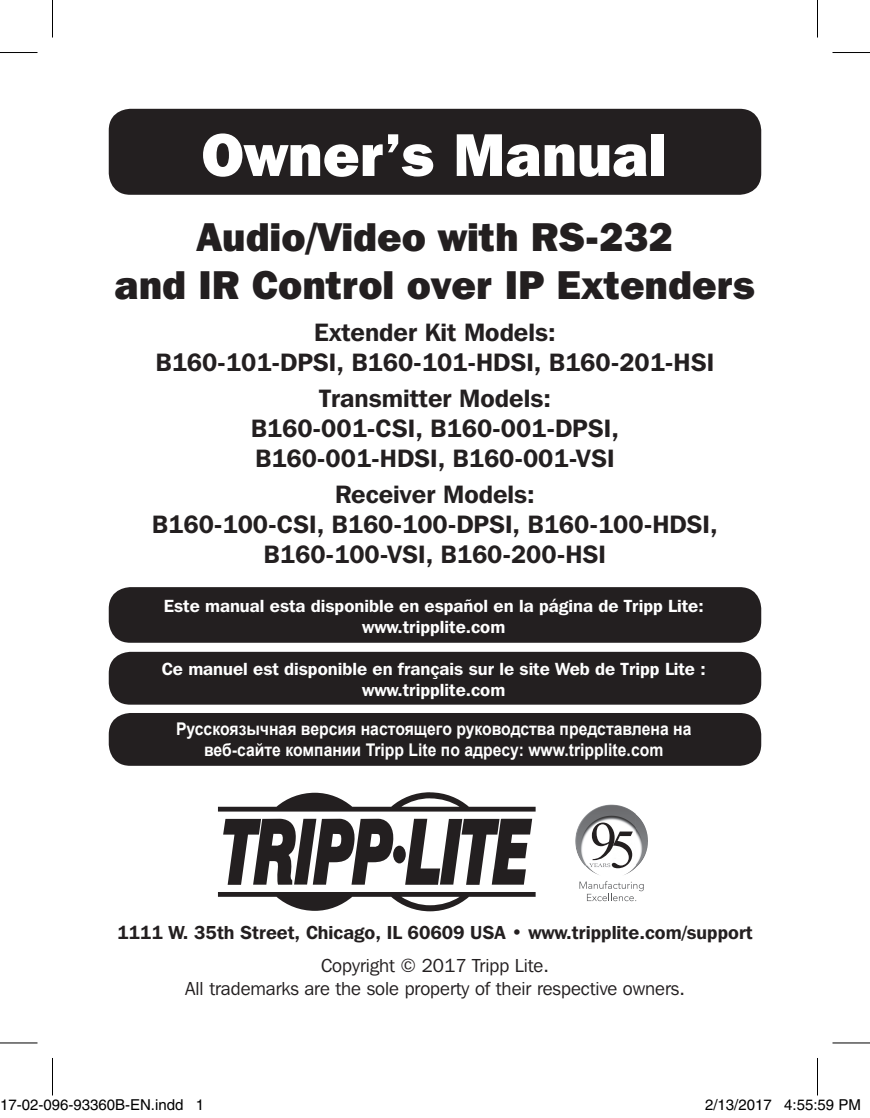
<style>
.page{position:relative;width:870px;height:1118px;background:#fff}
.page>*{position:absolute;margin:0;border:0;box-sizing:border-box;transform-origin:0 0}
.t1{font:800 60px "Franklin Gothic IT Cby BT";color:#fff}
.t2{font:800 40px/48px "Franklin Gothic IT Cby BT";color:#231f20;text-align:center}
.t3{font:600 25px/30px "Franklin Gothic IT Cby BT";color:#231f20;text-align:center}
.t4{font:18.75px/22.5px "Franklin Gothic IT Cby BT";color:#231f20;text-align:center}
.t5{font:600 18.75px "Franklin Gothic IT Cby BT";color:#231f20}
.t6{font:600 17.5px/21px "Franklin Gothic IT Cby BT";color:#fff;text-align:center}
.t7{font:700 17.5px/21px "Arial";color:#fff;text-align:center;scale:.9 1}
.t8{font:15px "Helvetica";color:#000}
</style>
<div class="page">
<div style="left:109px;top:109px;width:652px;height:86px;background:#231f20;border-radius:22px"></div>
<div style="left:109px;top:587px;width:652px;height:55px;background:#231f20;border-radius:22px"></div>
<div style="left:109px;top:652px;width:652px;height:52px;background:#231f20;border-radius:22px"></div>
<div style="left:109px;top:713px;width:652px;height:52px;background:#231f20;border-radius:22px"></div>
<div style="left:393px;top:845px;width:13px;height:18px;background:#231f20;border-radius:50%"></div>
<svg style="left:223px;top:818px;width:171px;height:66px"></svg>
<svg style="left:405px;top:818px;width:127px;height:66px"></svg>
<svg style="left:218px;top:792px;width:318px;height:19px"></svg>
<svg style="left:218px;top:892px;width:318px;height:19px"></svg>
<img style="left:580px;top:804px;width:30px;height:19px">
<img style="left:636px;top:820px;width:12px;height:47px">
<img style="left:585px;top:865px;width:44px;height:10px">
<svg style="left:579px;top:881px;width:65px;height:20px"></svg>
<svg style="left:592px;top:822px;width:41px;height:46px"></svg>
<hr style="left:0;top:52px;width:38px;height:1px;background:#000">
<hr style="left:832px;top:52px;width:38px;height:1px;background:#000">
<hr style="left:0;top:1042px;width:38px;height:1px;background:#000">
<hr style="left:832px;top:1042px;width:38px;height:1px;background:#000">
<hr style="left:52px;top:0;width:1px;height:38px;background:#000">
<hr style="left:52px;top:1058px;width:1px;height:37px;background:#000">
<hr style="left:817px;top:0;width:1px;height:38px;background:#000">
<hr style="left:817px;top:1058px;width:1px;height:37px;background:#000">
<div style="left:23px;top:1100px;width:6px;height:10px;border:1px solid #fff;border-radius:50%"></div>
<div style="left:22px;top:1099px;width:8px;height:12px;border:1px solid #fff;border-radius:50%"></div>
<div style="left:45px;top:1100px;width:5px;height:10px;border:1px solid #fff;border-radius:50%"></div>
<div style="left:43px;top:1099px;width:9px;height:12px;border:1px solid #fff;border-radius:50%"></div>
<div style="left:108px;top:1100px;width:6px;height:10px;border:1px solid #fff;border-radius:50%"></div>
<div style="left:107px;top:1099px;width:8px;height:12px;border:1px solid #fff;border-radius:50%"></div>
<div style="left:748px;top:1100px;width:6px;height:10px;border:1px solid #fff;border-radius:50%"></div>
<div style="left:747px;top:1099px;width:8px;height:12px;border:1px solid #fff;border-radius:50%"></div>
<p class="t1" style="left:201px;top:116px;width:466px">Owner’s Manual</p>
<p class="t2" style="left:115px;top:212px;width:642px">Audio/Video with RS-232<br>and IR Control over IP Extenders</p>
<p class="t3" style="left:156px;top:316px;width:560px">Extender Kit Models:<br>B160-101-DPSI, B160-101-HDSI, B160-201-HSI</p>
<p class="t3" style="left:251px;top:382px;width:369px">Transmitter Models:<br>B160-001-CSI, B160-001-DPSI,<br>B160-001-HDSI, B160-001-VSI</p>
<p class="t3" style="left:152px;top:479px;width:567px">Receiver Models:<br>B160-100-CSI, B160-100-DPSI, B160-100-HDSI,<br>B160-100-VSI, B160-200-HSI</p>
<p class="t6" style="left:164px;top:594px;width:541px">Este manual esta disponible en español en la página de Tripp Lite: www.tripplite.com</p>
<p class="t6" style="left:162px;top:657px;width:545px">Ce manuel est disponible en français sur le site Web de Tripp Lite : www.tripplite.com</p>
<p class="t7" style="left:176px;top:719px;width:574px">Русскоязычная версия настоящего руководства представлена на веб-сайте компании Tripp Lite по адресу: www.tripplite.com</p>
<p class="t5" style="left:117px;top:920px;width:637px">1111 W. 35th Street, Chicago, IL 60609 USA • www.tripplite.com/support</p>
<p class="t4" style="left:185px;top:954px;width:501px">Copyright © 2017 Tripp Lite.<br>All trademarks are the sole property of their respective owners.</p>
<p class="t8" style="left:0;top:1096px;width:206px">17-02-096-93360B-EN.indd 1</p>
<p class="t8" style="left:705px;top:1096px;width:157px">2/13/2017 4:55:59 PM</p>
</div>
